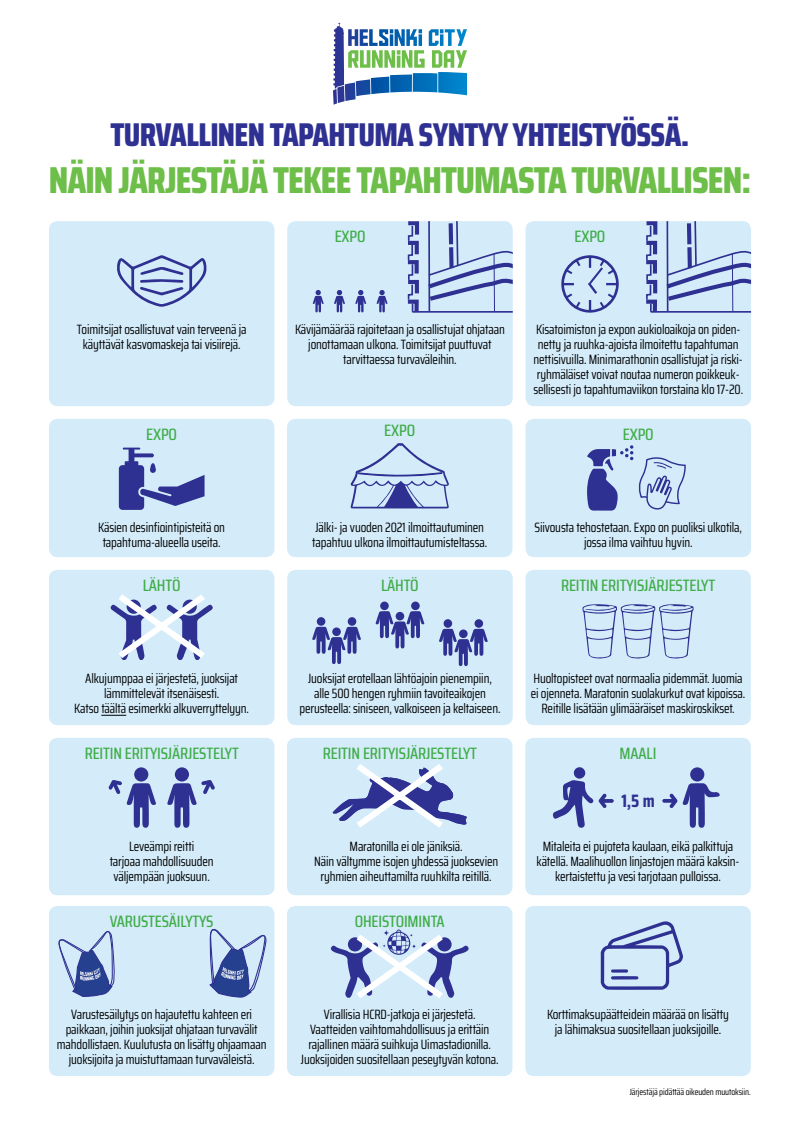
<style>
.page{position:relative;width:800px;height:1127px;background:#fff}
.page>*{position:absolute;margin:0;border:0;box-sizing:border-box;transform-origin:0 0}
.t1{font:800 37.5px "Saira Condensed";letter-spacing:-.025em;color:#6ebe4a}
.t2{font:800 33px "Saira Condensed";letter-spacing:-.02em;color:#2e3092}
.t3{font:700 18px "Saira Condensed";color:#2e3092}
.t4{font:500 16.5px "Saira Condensed";letter-spacing:-.01em;color:#41ad49}
.t5{font:13.5px/15px "Saira Condensed";letter-spacing:-.01em;color:#000;text-align:center;scale:.95 1}
.t6{font:9px "Saira Condensed";letter-spacing:-.01em;color:#000}
</style>
<div class="page">
<svg style="left:333px;top:23px;width:134px;height:82px"></svg>
<div style="left:49px;top:221px;width:225px;height:185px;background:#d4ecfa;border-radius:9px"></div>
<div style="left:287px;top:221px;width:225px;height:185px;background:#d4ecfa;border-radius:9px"></div>
<svg style="left:407px;top:221px;width:105px;height:91px"></svg>
<hr style="left:412px;top:311px;width:100px;height:2px;background:#2e3092">
<div style="left:525px;top:221px;width:225px;height:185px;background:#d4ecfa;border-radius:9px"></div>
<svg style="left:646px;top:221px;width:104px;height:90px"></svg>
<hr style="left:650px;top:311px;width:100px;height:2px;background:#2e3092">
<div style="left:287px;top:419px;width:225px;height:138px;background:#d4ecfa;border-radius:9px"></div>
<svg style="left:376px;top:290px;width:11px;height:22px"></svg>
<svg style="left:355px;top:290px;width:11px;height:22px"></svg>
<svg style="left:334px;top:290px;width:11px;height:22px"></svg>
<svg style="left:312px;top:290px;width:12px;height:22px"></svg>
<svg style="left:117px;top:255px;width:89px;height:52px"></svg>
<div style="left:525px;top:419px;width:225px;height:138px;background:#d4ecfa;border-radius:9px"></div>
<div style="left:49px;top:419px;width:225px;height:138px;background:#d4ecfa;border-radius:9px"></div>
<svg style="left:119px;top:448px;width:85px;height:62px"></svg>
<svg style="left:587px;top:445px;width:99px;height:66px"></svg>
<div style="left:287px;top:570px;width:225px;height:155px;background:#d4ecfa;border-radius:9px"></div>
<div style="left:287px;top:738px;width:225px;height:157px;background:#d4ecfa;border-radius:9px"></div>
<div style="left:525px;top:738px;width:225px;height:157px;background:#d4ecfa;border-radius:9px"></div>
<svg style="left:553px;top:767px;width:60px;height:61px"></svg>
<div style="left:690px;top:767px;width:14px;height:14px;background:#2e3092;border-radius:50%"></div>
<svg style="left:662px;top:783px;width:58px;height:45px"></svg>
<svg style="left:347px;top:617px;width:9px;height:9px"></svg>
<svg style="left:312px;top:627px;width:49px;height:37px"></svg>
<div style="left:317px;top:617px;width:8px;height:9px;background:#2e3092;border-radius:50%"></div>
<div style="left:474px;top:619px;width:9px;height:9px;background:#2e3092;border-radius:50%"></div>
<svg style="left:439px;top:629px;width:49px;height:37px"></svg>
<div style="left:443px;top:619px;width:9px;height:9px;background:#2e3092;border-radius:50%"></div>
<div style="left:411px;top:601px;width:8px;height:9px;background:#2e3092;border-radius:50%"></div>
<svg style="left:375px;top:611px;width:49px;height:37px"></svg>
<div style="left:380px;top:601px;width:8px;height:9px;background:#2e3092;border-radius:50%"></div>
<svg style="left:332px;top:764px;width:135px;height:64px"></svg>
<div style="left:49px;top:570px;width:225px;height:155px;background:#d4ecfa;border-radius:9px"></div>
<svg style="left:101px;top:715px;width:25px;height:1px"></svg>
<svg style="left:110px;top:594px;width:103px;height:66px"></svg>
<svg style="left:350px;top:443px;width:99px;height:65px"></svg>
<div style="left:49px;top:738px;width:225px;height:157px;background:#d4ecfa;border-radius:9px"></div>
<svg style="left:108px;top:780px;width:48px;height:48px"></svg>
<div style="left:134px;top:767px;width:14px;height:14px;background:#2e3092;border-radius:50%"></div>
<svg style="left:167px;top:780px;width:48px;height:48px"></svg>
<div style="left:175px;top:767px;width:14px;height:14px;background:#2e3092;border-radius:50%"></div>
<div style="left:525px;top:570px;width:225px;height:155px;background:#d4ecfa;border-radius:9px"></div>
<svg style="left:582px;top:604px;width:111px;height:55px"></svg>
<svg style="left:561px;top:255px;width:57px;height:58px"></svg>
<div style="left:287px;top:906px;width:225px;height:170px;background:#d4ecfa;border-radius:9px"></div>
<div style="left:49px;top:906px;width:225px;height:170px;background:#d4ecfa;border-radius:9px"></div>
<svg style="left:209px;top:929px;width:57px;height:69px"></svg>
<svg style="left:58px;top:931px;width:57px;height:66px"></svg>
<div style="left:525px;top:906px;width:225px;height:170px;background:#d4ecfa;border-radius:9px"></div>
<svg style="left:600px;top:921px;width:82px;height:69px"></svg>
<svg style="left:330px;top:929px;width:139px;height:69px"></svg>
<h2 class="t2" style="left:111px;top:109px;width:580px">TURVALLINEN TAPAHTUMA SYNTYY YHTEISTYÖSSÄ.</h2>
<h1 class="t1" style="left:49px;top:151px;width:704px">NÄIN JÄRJESTÄJÄ TEKEE TAPAHTUMASTA TURVALLISEN:</h1>
<p class="t4" style="left:334px;top:224px;width:32px">EXPO</p>
<p class="t4" style="left:574px;top:224px;width:32px">EXPO</p>
<p class="t5" style="left:77px;top:322px;width:180px">Toimitsijat osallistuvat vain terveenä ja käyttävät kasvomaskeja tai visiirejä.</p>
<p class="t5" style="left:295px;top:322px;width:222px">Kävijämäärää rajoitetaan ja osallistujat ohjataan jonottamaan ulkona. Toimitsijat puuttuvat tarvittaessa turvaväleihin.</p>
<p class="t5" style="left:533px;top:322px;width:222px">Kisatoimiston ja expon aukioloaikoja on piden&shy;netty ja ruuhka-ajoista ilmoitettu tapahtuman nettisivuilla. Minimarathonin osallistujat ja riski&shy;ryhmäläiset voivat noutaa numeron poikkeuk&shy;sellisesti jo tapahtumaviikon torstaina klo 17-20.</p>
<p class="t4" style="left:146px;top:422px;width:32px">EXPO</p>
<p class="t4" style="left:384px;top:417px;width:32px">EXPO</p>
<p class="t4" style="left:622px;top:422px;width:32px">EXPO</p>
<p class="t5" style="left:98px;top:519px;width:135px">Käsien desinfiointipisteitä on tapahtuma-alueella useita.</p>
<p class="t5" style="left:312px;top:519px;width:185px;text-align:left">Jälki- ja vuoden 2021 ilmoittautuminen tapahtuu ulkona ilmoittautumisteltassa.</p>
<p class="t5" style="left:534px;top:519px;width:220px">Siivousta tehostetaan. Expo on puoliksi ulkotila, jossa ilma vaihtuu hyvin.</p>
<p class="t4" style="left:143px;top:573px;width:39px">LÄHTÖ</p>
<p class="t4" style="left:381px;top:573px;width:39px">LÄHTÖ</p>
<p class="t4" style="left:561px;top:573px;width:156px">REITIN ERITYISJÄRJESTELYT</p>
<p class="t5" style="left:74px;top:670px;width:185px">Alkujumppaa ei järjestetä, juoksijat lämmittelevät itsenäisesti.<br>Katso täältä esimerkki alkuverryttelyyn.</p>
<p class="t4" style="left:85px;top:741px;width:156px">REITIN ERITYISJÄRJESTELYT</p>
<p class="t5" style="left:299px;top:670px;width:213px">Juoksijat erotellaan lähtöajoin pienempiin, alle 500 hengen ryhmiin tavoiteaikojen perusteella: siniseen, valkoiseen ja keltaiseen.</p>
<p class="t4" style="left:323px;top:741px;width:156px">REITIN ERITYISJÄRJESTELYT</p>
<p class="t4" style="left:619px;top:741px;width:38px">MAALI</p>
<h3 class="t3" style="left:621px;top:787px;width:35px">1,5 m</h3>
<p class="t5" style="left:530px;top:670px;width:227px">Huoltopisteet ovat normaalia pidemmät. Juomia ei ojenneta. Maratonin suolakurkut ovat kipoissa.<br>Reitille lisätään ylimääräiset maskiroskikset.</p>
<p class="t5" style="left:110px;top:838px;width:111px">Leveämpi reitti<br>tarjoaa mahdollisuuden väljempään juoksuun.</p>
<p class="t5" style="left:314px;top:838px;width:195px">Maratonilla ei ole jäniksiä.<br>Näin vältymme isojen yhdessä juoksevien ryhmien aiheuttamilta ruuhkilta reitillä.</p>
<p class="t5" style="left:536px;top:838px;width:215px">Mitaleita ei pujoteta kaulaan, eikä palkittuja kätellä. Maalihuollon linjastojen määrä kaksin&shy;kertaistettu ja vesi tarjotaan pulloissa.</p>
<p class="t4" style="left:110px;top:909px;width:105px">VARUSTESÄILYTYS</p>
<p class="t4" style="left:354px;top:909px;width:92px">OHEISTOIMINTA</p>
<p class="t5" style="left:57px;top:1006px;width:222px">Varustesäilytys on hajautettu kahteen eri paikkaan, joihin juoksijat ohjataan turvavälit mahdollistaen. Kuulutusta on lisätty ohjaamaan juoksijoita ja muistuttamaan turvaväleistä.</p>
<p class="t5" style="left:301px;top:1006px;width:209px">Virallisia HCRD-jatkoja ei järjestetä.<br>Vaatteiden vaihtomahdollisuus ja erittäin rajallinen määrä suihkuja Uimastadionilla.<br>Juoksijoiden suositellaan peseytyvän kotona.</p>
<p class="t5" style="left:547px;top:1006px;width:193px">Korttimaksupäätteidein määrää on lisätty ja lähimaksua suositellaan juoksijoille.</p>
<p class="t6" style="left:629px;top:1085px;width:122px">Järjestäjä pidättää oikeuden muutoksiin.</p>
</div>
